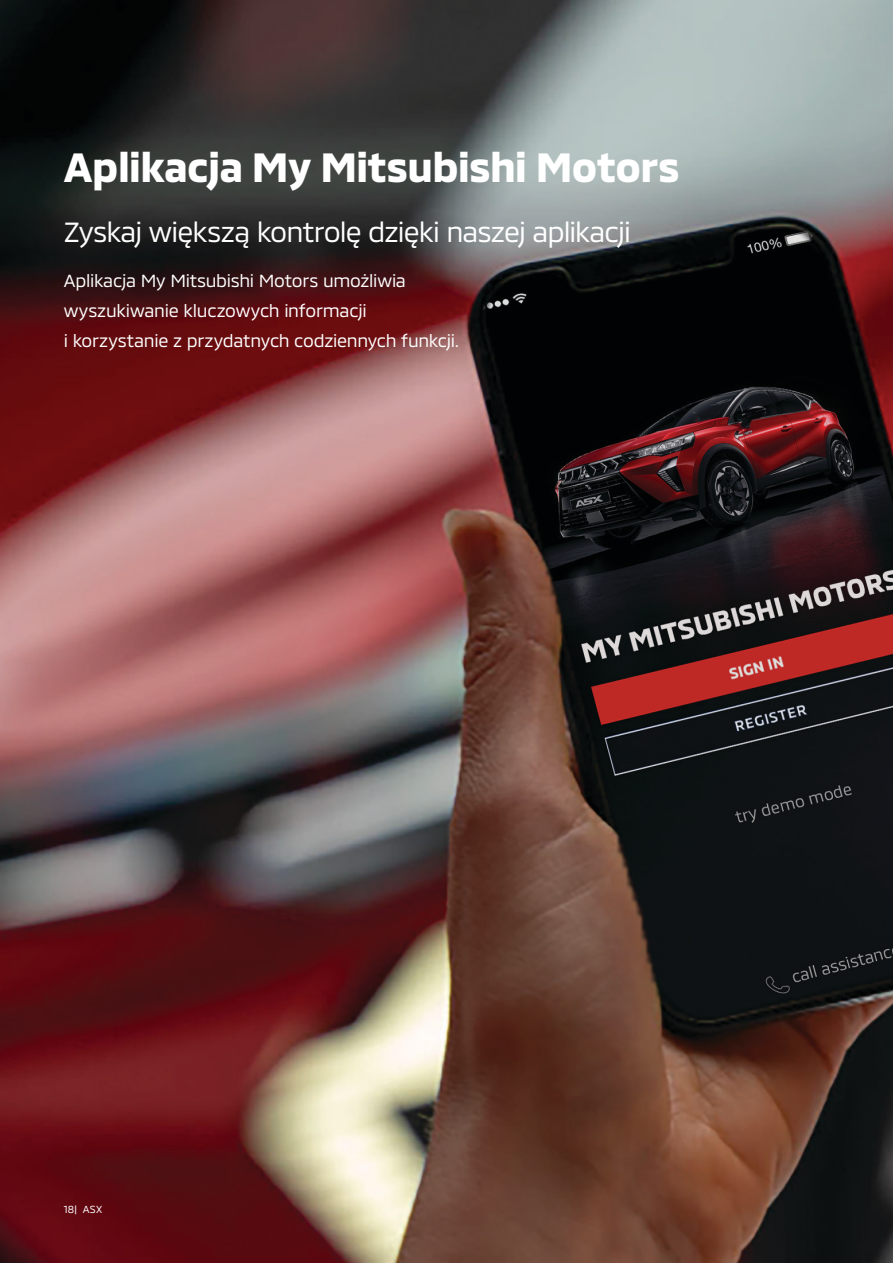
<style>
.page{position:relative;width:893px;height:1263px;background:#fff}
.page>*{position:absolute;margin:0;border:0;box-sizing:border-box;transform-origin:0 0}
.t1{font:700 42px "MMC";letter-spacing:-.015em;color:#fff}
.t2{font:28.5px "MMC";letter-spacing:-.035em;color:#fff}
.t3{font:18px/30px "MMC";letter-spacing:-.015em;color:#fff}
.t4{font:10.5px "MMC";color:#fff}
</style>
<div class="page">
<img style="left:0;top:0;width:893px;height:1263px">
<h1 class="t1" style="left:64px;top:134px;width:617px">Aplikacja My Mitsubishi Motors</h1>
<h2 class="t2" style="left:64px;top:208px;width:569px">Zyskaj większą kontrolę dzięki naszej aplikacji</h2>
<p class="t3" style="left:64px;top:263px;width:396px">Aplikacja My Mitsubishi Motors umożliwia wyszukiwanie kluczowych informacji<br>i korzystanie z przydatnych codziennych funkcji.</p>
<p class="t4" style="left:64px;top:1200px;width:40px">18| ASX</p>
</div>
